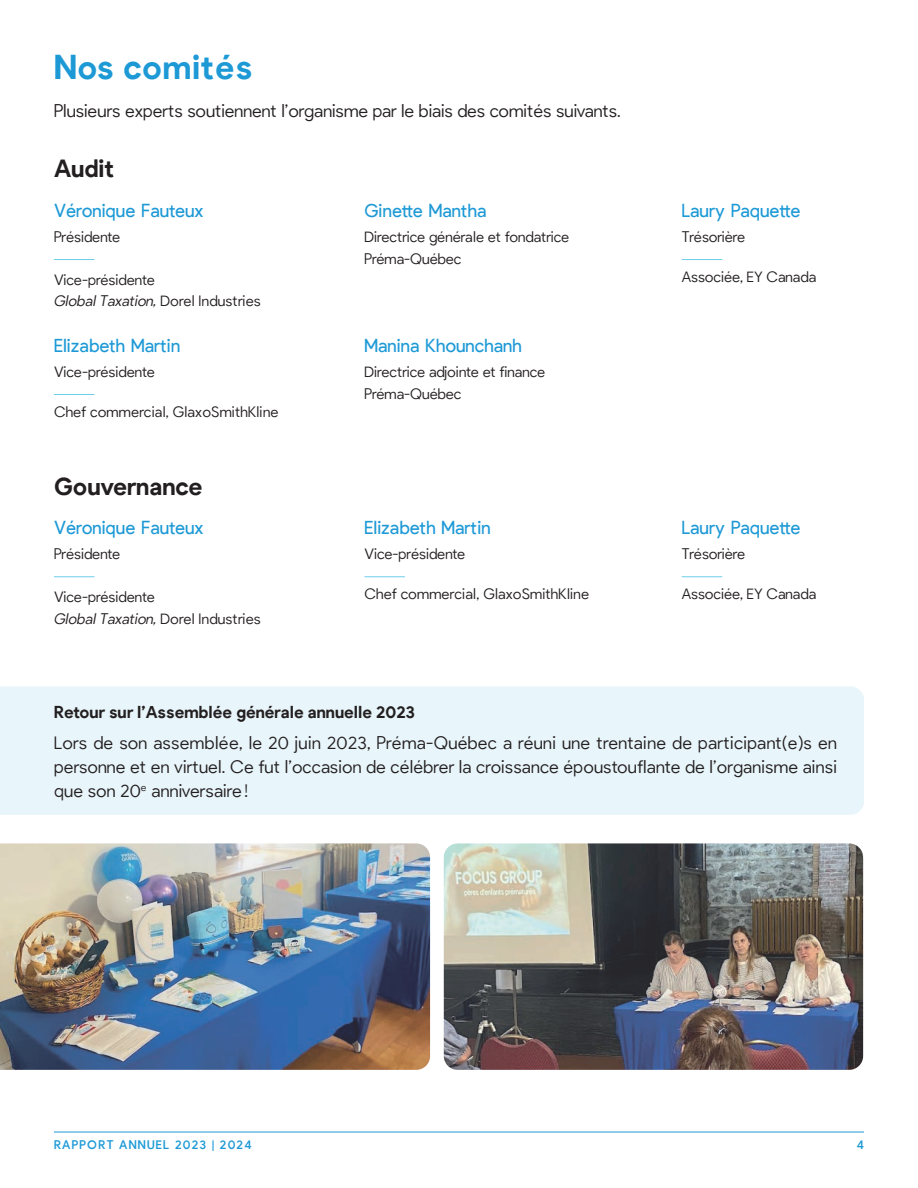
<style>
.page{position:relative;width:918px;height:1188px;background:#fff}
.page>*{position:absolute;margin:0;border:0;box-sizing:border-box;transform-origin:0 0}
.t1{font:700 33px "Pulp Display";letter-spacing:.02em;color:#1d99d6}
.t2{font:700 24px "Pulp Display";color:#231f20}
.t3{font:200 18px/24px "Pulp Display";color:#231f20;text-align:justify}
.t4{font:300 18px "Pulp Display";color:#1d99d6}
.t5{font:700 16.5px "Pulp Display";color:#231f20}
.t6{font:200 15px/21.8px "Pulp Display";color:#231f20}
.t7{font:500 12px "Pulp Display";letter-spacing:.1em;color:#1d99d6}
.s1{font-style:italic}
</style>
<div class="page">
<hr style="left:54px;top:1132px;width:810px;height:1px;background:#1d99d6">
<div style="left:0;top:687px;width:864px;height:128px;background:#e8f5fa"></div>
<hr style="left:54px;top:259px;width:40px;height:1px;background:#6eceeb">
<hr style="left:682px;top:259px;width:40px;height:1px;background:#6eceeb">
<hr style="left:54px;top:394px;width:40px;height:1px;background:#6eceeb">
<hr style="left:54px;top:576px;width:40px;height:1px;background:#6eceeb">
<hr style="left:364px;top:576px;width:41px;height:1px;background:#6eceeb">
<hr style="left:682px;top:576px;width:40px;height:1px;background:#6eceeb">
<img style="left:0;top:843px;width:430px;height:227px">
<img style="left:444px;top:843px;width:419px;height:227px;border-radius:14px">
<h1 class="t1" style="left:54px;top:49px;width:200px">Nos comités</h1>
<p class="t3" style="left:54px;top:99px;width:568px">Plusieurs experts soutiennent l’organisme par le biais des comités suivants.</p>
<h2 class="t2" style="left:54px;top:155px;width:62px">Audit</h2>
<p class="t4" style="left:54px;top:201px;width:151px">Véronique Fauteux</p>
<p class="t6" style="left:54px;top:226px;width:68px">Présidente</p>
<p class="t6" style="left:54px;top:269px;width:208px">Vice-présidente<br><span class="s1">Global Taxation,</span> Dorel Industries</p>
<p class="t4" style="left:364px;top:201px;width:123px">Ginette Mantha</p>
<p class="t6" style="left:364px;top:226px;width:206px">Directrice générale et fondatrice<br>Préma-Québec</p>
<p class="t4" style="left:54px;top:336px;width:128px">Elizabeth Martin</p>
<p class="t6" style="left:54px;top:361px;width:102px">Vice-présidente</p>
<p class="t6" style="left:54px;top:401px;width:226px">Chef commercial, GlaxoSmithKline</p>
<h2 class="t2" style="left:54px;top:473px;width:150px">Gouvernance</h2>
<p class="t4" style="left:54px;top:518px;width:151px">Véronique Fauteux</p>
<p class="t6" style="left:54px;top:543px;width:68px">Présidente</p>
<p class="t6" style="left:54px;top:586px;width:208px">Vice-présidente<br><span class="s1">Global Taxation,</span> Dorel Industries</p>
<p class="t4" style="left:364px;top:336px;width:159px">Manina Khounchanh</p>
<p class="t6" style="left:364px;top:361px;width:182px">Directrice adjointe et finance<br>Préma-Québec</p>
<p class="t4" style="left:364px;top:518px;width:128px">Elizabeth Martin</p>
<p class="t6" style="left:364px;top:543px;width:102px">Vice-présidente</p>
<p class="t6" style="left:364px;top:583px;width:226px">Chef commercial, GlaxoSmithKline</p>
<p class="t4" style="left:682px;top:201px;width:120px">Laury Paquette</p>
<p class="t6" style="left:682px;top:226px;width:65px">Trésorière</p>
<p class="t6" style="left:682px;top:266px;width:136px">Associée, EY Canada</p>
<p class="t4" style="left:682px;top:518px;width:120px">Laury Paquette</p>
<p class="t6" style="left:682px;top:543px;width:65px">Trésorière</p>
<p class="t6" style="left:682px;top:583px;width:136px">Associée, EY Canada</p>
<p class="t5" style="left:54px;top:703px;width:363px">Retour sur l’Assemblée générale annuelle 2023</p>
<p class="t3" style="left:54px;top:731px;width:785px">Lors de son assemblée, le 20 juin 2023, Préma-Québec a réuni une trentaine de participant(e)s en personne et en virtuel. Ce fut l’occasion de célébrer la croissance époustouflante de l’organisme ainsi que son 20<sup>e</sup> anniversaire !</p>
<p class="t7" style="left:54px;top:1138px;width:199px">RAPPORT ANNUEL 2023 | 2024</p>
<p class="t7" style="left:857px;top:1138px;width:9px">4</p>
</div>
